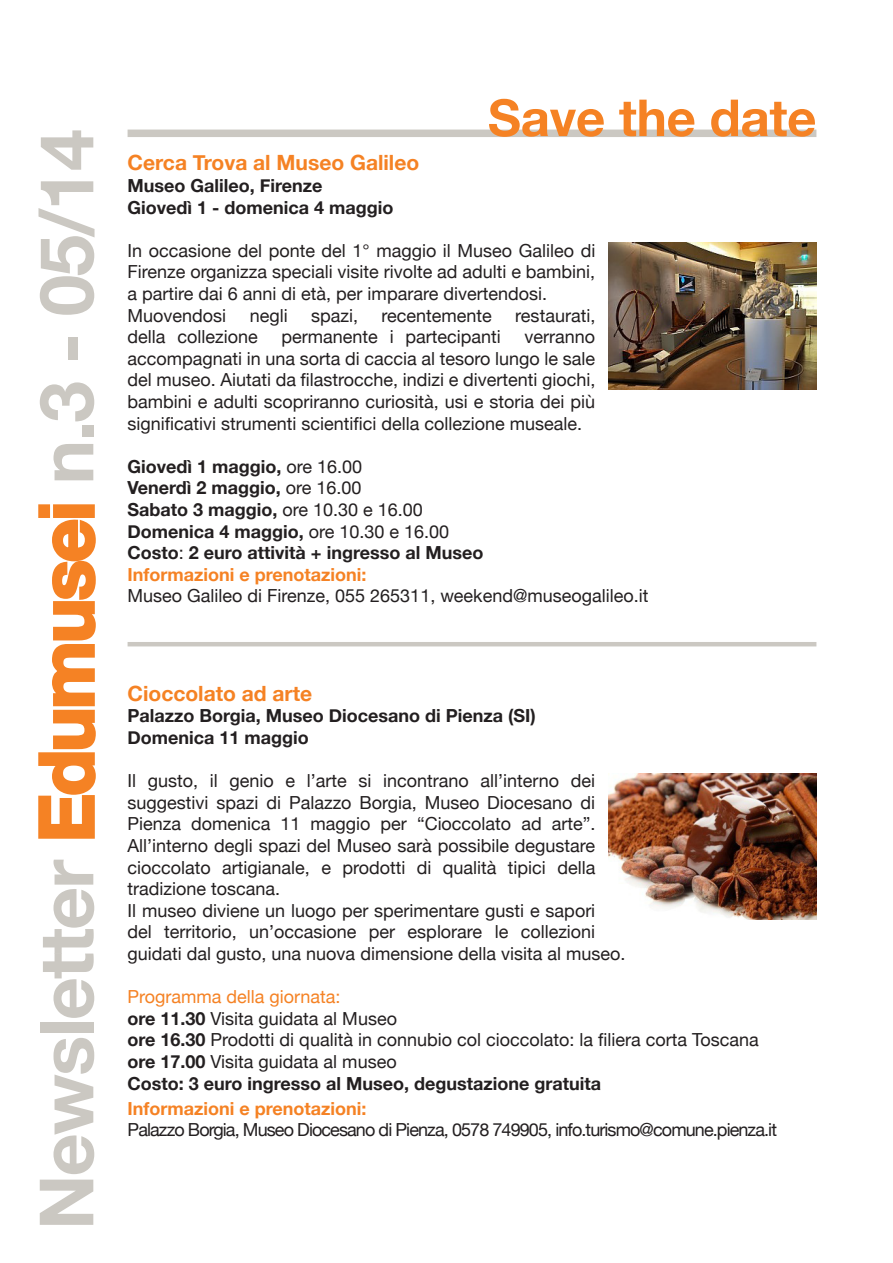
<style>
.page{position:relative;width:893px;height:1263px;background:#fff}
.page>*{position:absolute;margin:0;border:0;box-sizing:border-box;transform-origin:0 0}
.t1{font:700 75px "Helvetica Neue";letter-spacing:-.025em;color:#cbc8c2}
.titolo{font:700 51px "Helvetica Neue";letter-spacing:-.005em;color:#f58224}
.titolo_notizia{font:700 21px "Helvetica Neue";color:#f58224}
.testo{font:18px/21.6px "Helvetica Neue";color:#231f20;text-align:justify}
.testo-2{font:700 18px "Helvetica Neue";color:#231f20}
.testo-3{font:18px "Helvetica Neue";letter-spacing:-.05em;color:#231f20}
.titolo_notizia-2{font:700 18px "Helvetica Neue";color:#f58224}
.testo-4{font:18px "Helvetica Neue";color:#f58224}
.s1{color:#f58224}
.s2{font-weight:400}
.s3{font-weight:700}
</style>
<div class="page">
<svg style="left:38px;top:504px;width:58px;height:335px"></svg>
<img style="left:608px;top:774px;width:208px;height:146px">
<div style="left:128px;top:130px;width:688px;height:7px;background:#cbc8c2"></div>
<img style="left:608px;top:242px;width:208px;height:147px">
<hr style="left:128px;top:642px;width:688px;height:4px;background:#cbc8c2">
<h1 class="t1" style="left:20px;top:1230px;width:1102px;rotate:-90deg">Newsletter <span class="s1">Edumusei</span> n.3 - 05/14</h1>
<p class="titolo" style="left:488px;top:86px;width:330px">Save the date</p>
<p class="titolo_notizia" style="left:128px;top:150px;width:293px">Cerca Trova al Museo Galileo</p>
<p class="testo-2" style="left:128px;top:174px;width:196px">Museo Galileo, Firenze</p>
<p class="testo-2" style="left:128px;top:196px;width:267px">Giovedì 1 - domenica 4 maggio</p>
<p class="testo" style="left:128px;top:239px;width:469px">In occasione del ponte del 1° maggio il Museo Galileo di Firenze organizza speciali visite rivolte ad adulti e bambini, a partire dai 6 anni di età, per imparare divertendosi.</p>
<p class="testo" style="left:128px;top:304px;width:100px">Muovendosi</p>
<p class="testo" style="left:250px;top:304px;width:39px">negli</p>
<p class="testo" style="left:311px;top:304px;width:48px">spazi,</p>
<p class="testo" style="left:381px;top:304px;width:112px">recentemente</p>
<p class="testo" style="left:515px;top:304px;width:82px">restaurati,</p>
<p class="testo" style="left:128px;top:326px;width:132px">della collezione</p>
<p class="testo" style="left:281px;top:326px;width:221px">permanente i partecipanti</p>
<p class="testo" style="left:128px;top:326px;width:469px;text-indent:397px">verranno accompagnati in una sorta di caccia al tesoro lungo le sale del museo. Aiutati da filastrocche, indizi e divertenti giochi, bambini e adulti scopriranno curiosità, usi e storia dei più significativi strumenti scientifici della collezione museale.</p>
<p class="testo-2" style="left:128px;top:455px;width:236px">Giovedì 1 maggio, <span class="s2">ore 16.00</span></p>
<p class="testo-2" style="left:128px;top:477px;width:236px">Venerdì 2 maggio, <span class="s2">ore 16.00</span></p>
<p class="testo-2" style="left:128px;top:498px;width:297px">Sabato 3 maggio, <span class="s2">ore 10.30 e 16.00</span></p>
<p class="testo-2" style="left:128px;top:520px;width:323px">Domenica 4 maggio, <span class="s2">ore 10.30 e 16.00</span></p>
<p class="testo-2" style="left:128px;top:542px;width:357px">Costo<span class="s2">:</span> 2 euro attività + ingresso al Museo</p>
<p class="titolo_notizia-2" style="left:128px;top:563px;width:240px">Informazioni e prenotazioni:</p>
<p class="testo" style="left:128px;top:585px;width:522px">Museo Galileo di Firenze, 055 265311, weekend@museogalileo.it</p>
<p class="titolo_notizia" style="left:128px;top:680px;width:186px">Cioccolato ad arte</p>
<p class="testo-2" style="left:128px;top:705px;width:410px">Palazzo Borgia, Museo Diocesano di Pienza (SI)</p>
<p class="testo-2" style="left:128px;top:726px;width:183px">Domenica 11 maggio</p>
<p class="testo" style="left:128px;top:770px;width:469px">Il gusto, il genio e l’arte si incontrano all’interno dei suggestivi spazi di Palazzo Borgia, Museo Diocesano di Pienza domenica 11 maggio per “Cioccolato ad arte”.<br>All’interno degli spazi del Museo sarà possibile degustare cioccolato artigianale, e prodotti di qualità tipici della tradizione toscana.</p>
<p class="testo" style="left:128px;top:899px;width:499px;text-align:left">Il museo diviene un luogo per sperimentare gusti e sapori<br>del territorio, un’occasione per esplorare le collezioni guidati dal gusto, una nuova dimensione della visita al museo.</p>
<p class="testo-4" style="left:128px;top:986px;width:215px">Programma della giornata:</p>
<p class="testo" style="left:128px;top:1007px;width:271px"><span class="s3">ore 11.30</span> Visita guidata al Museo</p>
<p class="testo" style="left:128px;top:1029px;width:633px"><span class="s3">ore 16.30</span> Prodotti di qualità in connubio col cioccolato: la filiera corta Toscana</p>
<p class="testo" style="left:128px;top:1050px;width:271px"><span class="s3">ore 17.00</span> Visita guidata al museo</p>
<p class="testo-2" style="left:128px;top:1072px;width:475px">Costo: 3 euro ingresso al Museo, degustazione gratuita</p>
<p class="titolo_notizia-2" style="left:128px;top:1097px;width:240px">Informazioni e prenotazioni:</p>
<p class="testo-3" style="left:128px;top:1119px;width:651px">Palazzo Borgia, Museo Diocesano di Pienza, 0578 749905, info.turismo@comune.pienza.it</p>
</div>
